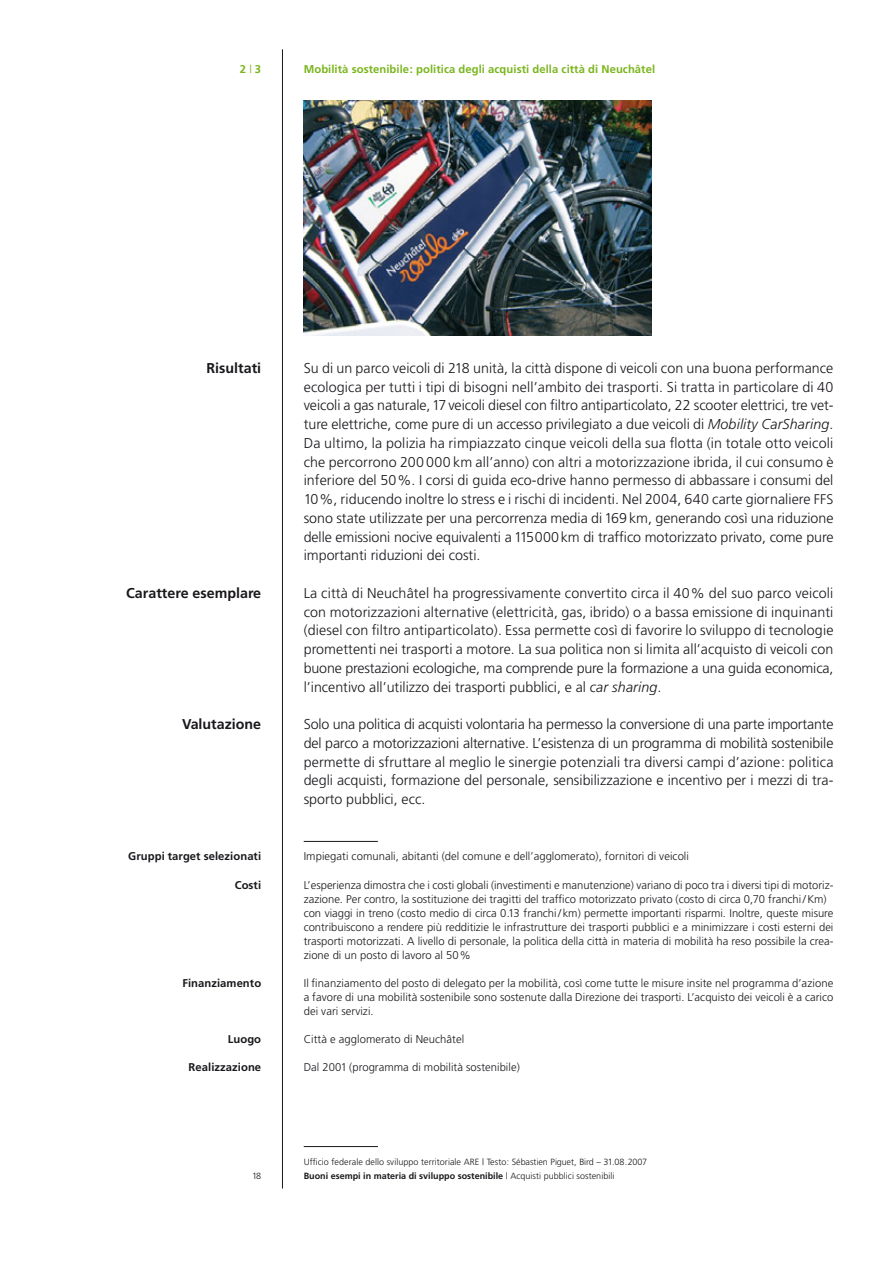
<style>
.page{position:relative;width:893px;height:1263px;background:#fff}
.page>*{position:absolute;margin:0;border:0;box-sizing:border-box;transform-origin:0 0}
.t1{font:300 14.25px/18.8px "Frutiger";color:#1a171c;text-align:justify}
.t2{font:700 14.25px "Frutiger";color:#1a171c}
.t3{font:300 11.25px/14.1px "Frutiger";color:#1a171c}
.t4{font:700 11.25px "Frutiger";letter-spacing:.005em;color:#7ab51d}
.t5{font:700 11.25px "Frutiger";letter-spacing:.005em;color:#1a171c}
.t6{font:300 9px/14.1px "Frutiger";letter-spacing:.005em;color:#1a171c}
.s1{font-weight:300}
.s2{font-style:italic}
.s3{font-size:13.95px}
.s4{font-size:10.95px}
.s5{font-weight:700}
</style>
<div class="page">
<hr style="left:282px;top:49px;width:1px;height:1139px;background:#1a171c">
<hr style="left:304px;top:841px;width:74px;height:1px;background:#1a171c">
<img style="left:304px;top:101px;width:347px;height:234px">
<hr style="left:304px;top:1146px;width:74px;height:1px;background:#1a171c">
<p class="t4" style="left:240px;top:64px;width:23px">2 <span class="s1">|</span> 3</p>
<p class="t4" style="left:304px;top:64px;width:353px">Mobilità sostenibile : politica degli acquisti della città di Neuchâtel</p>
<p class="t2" style="left:207px;top:362px;width:56px">Risultati</p>
<p class="t2" style="left:126px;top:587px;width:136px">Carattere esemplare</p>
<p class="t2" style="left:182px;top:718px;width:81px">Valutazione</p>
<p class="t5" style="left:128px;top:852px;width:134px">Gruppi target selezionati</p>
<p class="t5" style="left:235px;top:880px;width:28px">Costi</p>
<p class="t5" style="left:182px;top:978px;width:80px">Finanziamento</p>
<p class="t5" style="left:228px;top:1035px;width:35px">Luogo</p>
<p class="t5" style="left:189px;top:1063px;width:74px">Realizzazione</p>
<p class="t6" style="left:252px;top:1170px;width:11px">18</p>
<p class="t1" style="left:304px;top:360px;width:531px">Su di un parco veicoli di 218 unità, la città dispone di veicoli con una buona performance ecologica per tutti i tipi di bisogni nell’ambito dei trasporti. Si tratta in particolare di 40 veicoli a gas naturale, 17 veicoli diesel con filtro antiparticolato, 22 scooter elettrici, tre vet&shy;ture elettriche, come pure di un accesso privilegiato a due veicoli di <span class="s2">Mobility CarSharing</span>.<br>Da ultimo, la polizia ha rimpiazzato cinque veicoli della sua flotta (in totale otto veicoli che percorrono 200 000 km all’anno) con altri a motorizzazione ibrida, il cui consumo è inferiore del 50 <span class="s3">%</span>. I corsi di guida eco-drive hanno permesso di abbassare i consumi del 10 <span class="s3">%</span>, riducendo inoltre lo stress e i rischi di incidenti. Nel 2004, 640 carte giornaliere <span class="s3">FFS </span>sono state utilizzate per una percorrenza media di 169 km, generando così una riduzione delle emissioni nocive equivalenti a 11 5000 km di traffico motorizzato privato, come pure importanti riduzioni dei costi.</p>
<p class="t1" style="left:304px;top:585px;width:531px">La città di Neuchâtel ha progressivamente convertito circa il 40 <span class="s3">%</span> del suo parco veicoli con motorizzazioni alternative (elettricità, gas, ibrido) o a bassa emissione di inquinanti (diesel con filtro antiparticolato). Essa permette così di favorire lo sviluppo di tecnologie promettenti nei trasporti a motore. La sua politica non si limita all’acquisto di veicoli con buone prestazioni ecologiche, ma comprende pure la formazione a una guida economica, l’incentivo all’utilizzo dei trasporti pubblici, e al <span class="s2">car sharing</span>.</p>
<p class="t1" style="left:304px;top:716px;width:531px">Solo una politica di acquisti volontaria ha permesso la conversione di una parte importante del parco a motorizzazioni alternative. L’esistenza di un programma di mobilità sostenibile permette di sfruttare al meglio le sinergie potenziali tra diversi campi d’azione : politica degli acquisti, formazione del personale, sensibilizzazione e incentivo per i mezzi di tra&shy;sporto pubblici, ecc.</p>
<p class="t3" style="left:304px;top:850px;width:387px">Impiegati comunali, abitanti (del comune e dell’agglomerato), fornitori di veicoli</p>
<p class="t3" style="left:304px;top:878px;width:531px">L’esperienza dimostra che i costi globali (investimenti e manutenzione) variano di poco tra i diversi tipi di motoriz&shy;zazione. Per contro, la sostituzione dei tragitti del traffico motorizzato privato (costo di circa 0,70 franchi / Km) con viaggi in treno (costo medio di circa 0.13 franchi / km) permette importanti risparmi. Inoltre, queste misure contribuiscono a rendere più redditizie le infrastrutture dei trasporti pubblici e a minimizzare i costi esterni dei trasporti motorizzati. A livello di personale, la politica della città in materia di mobilità ha reso possibile la crea&shy;zione di un posto di lavoro al 50 <span class="s4">%</span></p>
<p class="t3" style="left:304px;top:977px;width:531px;text-align:justify">Il finanziamento del posto di delegato per la mobilità, così come tutte le misure insite nel programma d’azione a favore di una mobilità sostenibile sono sostenute dalla Direzione dei trasporti. L’acquisto dei veicoli è a carico dei vari servizi.</p>
<p class="t3" style="left:304px;top:1033px;width:162px">Città e agglomerato di Neuchâtel</p>
<p class="t3" style="left:304px;top:1061px;width:218px">Dal 2001 (programma di mobilità sostenibile)</p>
<p class="t6" style="left:304px;top:1155px;width:345px">Ufficio federale dello sviluppo territoriale ARE | Testo : Sébastien Piguet, Bird – 31.08.2007<br><span class="s5">Buoni esempi in materia di sviluppo sostenibile</span> | Acquisti pubblici sostenibili</p>
</div>
